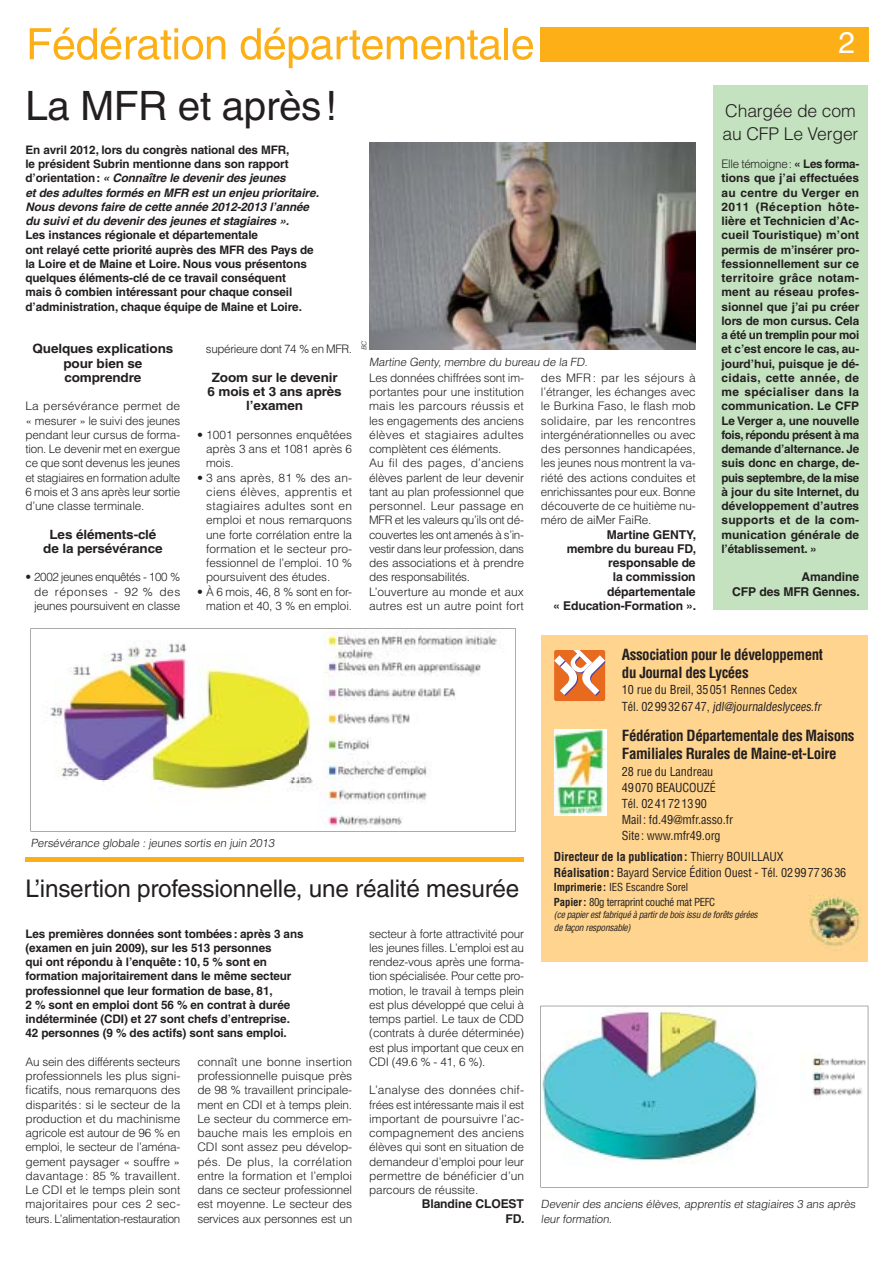
<style>
.page{position:relative;width:893px;height:1263px;background:#fff}
.page>*{position:absolute;margin:0;border:0;box-sizing:border-box;transform-origin:0 0}
.t1{font:condensed 43.2px "Helvetica";letter-spacing:-.01em;color:#fcaf17;scale:1.22 1}
.t2{font:40.5px "Helvetica";letter-spacing:-.01em;color:#231f20}
.t3{font:30px "Helvetica";color:#fff}
.t4{font:24.3px "Helvetica";letter-spacing:-.01em;color:#231f20}
.t5{font:300 17.55px/23.4px "Helvetica";letter-spacing:-.01em;color:#231f20}
.t6{font:700 condensed 15px/18px "Helvetica";letter-spacing:-.03em;color:#231f20}
.t7{font:700 12.9px/14.2px "Helvetica";letter-spacing:-.01em;color:#231f20;text-align:center;scale:1.06 1}
.t8{font:condensed 12.15px/16.2px "Helvetica";letter-spacing:-.01em;color:#231f20}
.t9{font:700 12.15px/14.2px "Helvetica";letter-spacing:-.01em;color:#231f20;text-align:right}
.t10{font:300 11.7px/14.2px "Helvetica";letter-spacing:-.01em;color:#231f20;text-align:justify}
.t11{font:700 11.7px/14.2px "Helvetica";letter-spacing:-.01em;color:#231f20}
.t12{font:italic 700 11.7px/14.2px "Helvetica";letter-spacing:-.01em;color:#231f20}
.t13{font:300 11.7px "Helvetica";letter-spacing:-.03em;color:#231f20}
.t14{font:300 11.4px/15.1px "Helvetica";color:#231f20}
.t15{font:condensed 10.8px/14.4px "Helvetica";letter-spacing:-.03em;color:#231f20}
.t16{font:italic condensed 9.45px/12.6px "Helvetica";letter-spacing:-.03em;color:#231f20}
.t17{font:300 6.75px "Helvetica";color:#231f20}
.s1{font-style:normal}
.s2{font-weight:300}
.s3{font-weight:700}
</style>
<div class="page">
<div style="left:26px;top:27px;width:842px;height:34px;background:#fcaf17"></div>
<div style="left:22px;top:25px;width:517px;height:39px;background:#fff"></div>
<hr style="left:25px;top:858px;width:499px;height:4px;background:#fcaf17">
<img style="left:369px;top:143px;width:327px;height:207px">
<div style="left:713px;top:86px;width:155px;height:524px;background:#c4e2c0"></div>
<svg style="left:540px;top:1006px;width:328px;height:181px"></svg>
<div style="left:541px;top:635px;width:327px;height:327px;background:#ffd48e"></div>
<img style="left:809px;top:895px;width:52px;height:51px">
<div style="left:554px;top:650px;width:51px;height:51px;background:#e86a1f;border-radius:2px"></div>
<svg style="left:554px;top:650px;width:51px;height:46px"></svg>
<img style="left:554px;top:729px;width:52px;height:86px">
<svg style="left:31px;top:628px;width:485px;height:203px"></svg>
<h1 class="t1" style="left:26px;top:28px;width:418px">Fédération départementale</h1>
<h2 class="t2" style="left:26px;top:91px;width:313px">La MFR et après !</h2>
<p class="t12" style="left:26px;top:144px;width:295px"><span class="s1">En avril 2012, lors du congrès national des MFR,<br>le président Subrin mentionne dans son rapport d’orientation :</span> « Connaître le devenir des jeunes<br>et des adultes formés en MFR est un enjeu prioritaire.<br>Nous devons faire de cette année 2012-2013 l’année du suivi et du devenir des jeunes et stagiaires ».</p>
<p class="t11" style="left:26px;top:229px;width:290px">Les instances régionale et départementale<br>ont relayé cette priorité auprès des MFR des Pays de la Loire et de Maine et Loire. Nous vous présentons quelques éléments-clé de ce travail conséquent mais ô combien intéressant pour chaque conseil d’administration, chaque équipe de Maine et Loire.</p>
<p class="t7" style="left:32px;top:343px;width:134px">Quelques explications pour bien se comprendre</p>
<p class="t10" style="left:26px;top:400px;width:156px">La persévérance permet de « mesurer » le suivi des jeunes pendant leur cursus de forma&shy;tion. Le devenir met en exergue ce que sont devenus les jeunes et stagiaires en formation adulte 6 mois et 3 ans après leur sortie d’une classe terminale.</p>
<p class="t7" style="left:43px;top:528px;width:114px">Les éléments-clé de la persévérance</p>
<p class="t10" style="left:34px;top:571px;width:148px;text-indent:-9px">• 2002 jeunes enquêtés - 100 % de réponses - 92 % des jeunes poursuivent en classe</p>
<p class="t13" style="left:206px;top:345px;width:148px">supérieure dont 74 % en MFR.</p>
<p class="t7" style="left:208px;top:371px;width:128px">Zoom sur le devenir<br>6 mois et 3 ans après l’examen</p>
<p class="t10" style="left:206px;top:429px;width:147px;text-indent:-9px">• 1001 personnes enquêtées après 3 ans et 1081 après 6 mois.</p>
<p class="t10" style="left:206px;top:471px;width:147px;text-indent:-9px">• 3 ans après, 81 % des an&shy;ciens élèves, apprentis et stagiaires adultes sont en emploi et nous remarquons une forte corrélation entre la formation et le secteur pro&shy;fessionnel de l’emploi. 10 % poursuivent des études.</p>
<p class="t10" style="left:197px;top:585px;width:156px;text-align:right">• À 6 mois, 46, 8 % sont en for&shy;mation et 40, 3 % en emploi.</p>
<p class="t17" style="left:361px;top:350px;width:11px;rotate:-90deg">BC</p>
<p class="t14" style="left:369px;top:355px;width:222px">Martine Genty, membre du bureau de la FD.</p>
<p class="t10" style="left:369px;top:372px;width:156px;text-align:left">Les données chiffrées sont im&shy;portantes pour une institution mais les parcours réussis et les engagements des anciens élèves et stagiaires adultes complètent ces éléments.<br>Au fil des pages, d’anciens élèves parlent de leur devenir tant au plan professionnel que personnel. Leur passage en<br>MFR et les valeurs qu’ils ont dé&shy;couvertes les ont amenés à s’in&shy;vestir dans leur profession, dans des associations et à prendre des responsabilités.<br>L’ouverture au monde et aux autres est un autre point fort</p>
<p class="t10" style="left:541px;top:372px;width:156px">des MFR : par les séjours à l’étranger, les échanges avec le Burkina Faso, le flash mob solidaire, par les rencontres intergénérationnelles ou avec des personnes handicapées, les jeunes nous montrent la va&shy;riété des actions conduites et enrichissantes pour eux. Bonne découverte de ce huitième nu&shy;méro de aiMer FaiRe.</p>
<p class="t9" style="left:553px;top:528px;width:145px">Martine GENTY,<br>membre du bureau FD, responsable de<br>la commission départementale<br>« Education-Formation ».</p>
<h3 class="t3" style="left:838px;top:31px;width:18px">2</h3>
<h3 class="t5" style="left:722px;top:101px;width:137px">Chargée de com au CFP Le Verger</h3>
<p class="t11" style="left:721px;top:158px;width:139px;text-align:justify"><span class="s2">Elle témoigne :</span> « Les forma&shy;tions que j’ai effectuées au centre du Verger en 2011 (Réception hôte&shy;lière et Technicien d’Ac&shy;cueil Touristique) m’ont permis de m’insérer pro&shy;fessionnellement sur ce territoire grâce notam&shy;ment au réseau profes&shy;sionnel que j’ai pu créer lors de mon cursus. Cela a été un tremplin pour moi et c’est encore le cas, au&shy;jourd’hui, puisque je dé&shy;cidais, cette année, de me spécialiser dans la communication. Le CFP Le Verger a, une nouvelle fois, répondu présent à ma demande d’alternance. Je suis donc en charge, de&shy;puis septembre, de la mise à jour du site Internet, du développement d’autres supports et de la com&shy;munication générale de l’établissement. »</p>
<p class="t9" style="left:732px;top:571px;width:129px">Amandine<br>CFP des MFR Gennes.</p>
<p class="t14" style="left:31px;top:836px;width:247px">Persévérance globale : jeunes sortis en juin 2013</p>
<h3 class="t4" style="left:25px;top:880px;width:495px">L’insertion professionnelle, une réalité mesurée</h3>
<p class="t11" style="left:26px;top:927px;width:280px">Les premières données sont tombées : après 3 ans (examen en juin 2009), sur les 513 personnes<br>qui ont répondu à l’enquête : 10, 5 % sont en formation majoritairement dans le même secteur professionnel que leur formation de base, 81,<br>2 % sont en emploi dont 56 % en contrat à durée indéterminée (CDI) et 27 sont chefs d’entreprise.<br>42 personnes (9 % des actifs) sont sans emploi.</p>
<p class="t10" style="left:26px;top:1056px;width:156px">Au sein des différents secteurs professionnels les plus signi&shy;ficatifs, nous remarquons des disparités : si le secteur de la production et du machinisme agricole est autour de 96 % en emploi, le secteur de l’aména&shy;gement paysager « souffre » davantage : 85 % travaillent.<br>Le CDI et le temps plein sont majoritaires pour ces 2 sec&shy;teurs. L’alimentation-restauration</p>
<p class="t10" style="left:197px;top:1056px;width:156px">connaît une bonne insertion professionnelle puisque près de 98 % travaillent principale&shy;ment en CDI et à temps plein.<br>Le secteur du commerce em&shy;bauche mais les emplois en CDI sont assez peu dévelop&shy;pés. De plus, la corrélation entre la formation et l’emploi dans ce secteur professionnel est moyenne. Le secteur des services aux personnes est un</p>
<p class="t10" style="left:369px;top:927px;width:156px">secteur à forte attractivité pour les jeunes filles. L’emploi est au rendez-vous après une forma&shy;tion spécialisée. Pour cette pro&shy;motion, le travail à temps plein est plus développé que celui à temps partiel. Le taux de CDD (contrats à durée déterminée) est plus important que ceux en CDI (49.6 % - 41, 6 %).</p>
<p class="t10" style="left:369px;top:1084px;width:156px">L’analyse des données chif&shy;frées est intéressante mais il est important de poursuivre l’ac&shy;compagnement des anciens élèves qui sont en situation de demandeur d’emploi pour leur permettre de bénéficier d’un parcours de réussite.</p>
<p class="t9" style="left:422px;top:1198px;width:104px">Blandine CLOEST<br>FD.</p>
<p class="t6" style="left:622px;top:647px;width:203px">Association pour le développement du Journal des Lycées</p>
<p class="t8" style="left:622px;top:683px;width:202px">10 rue du Breil, 35 051 Rennes Cedex<br>Tél. 02 99 32 67 47, jdl@journaldeslycees.fr</p>
<p class="t6" style="left:622px;top:728px;width:234px">Fédération Départementale des Maisons<br>Familiales Rurales de Maine-et-Loire</p>
<p class="t8" style="left:622px;top:764px;width:113px">28 rue du Landreau<br>49 070 BEAUCOUZÉ<br>Tél. 02 41 72 13 90<br>Mail : fd.49@mfr.asso.fr<br>Site : www.mfr49.org</p>
<p class="t8" style="left:554px;top:849px;width:294px"><span class="s3">Directeur de la publication :</span> Thierry BOUILLAUX<br><span class="s3">Réalisation :</span> Bayard Service Édition Ouest - Tél. 02 99 77 36 36</p>
<p class="t15" style="left:554px;top:881px;width:163px"><span class="s3">Imprimerie :</span> IES Escandre Sorel<br><span class="s3">Papier :</span> 80g terraprint couché mat PEFC</p>
<p class="t16" style="left:554px;top:909px;width:205px">(ce papier est fabriqué à partir de bois issu de forêts gérées de façon responsable)</p>
<p class="t14" style="left:541px;top:1197px;width:318px">Devenir des anciens élèves, apprentis et stagiaires 3 ans après leur formation.</p>
</div>
